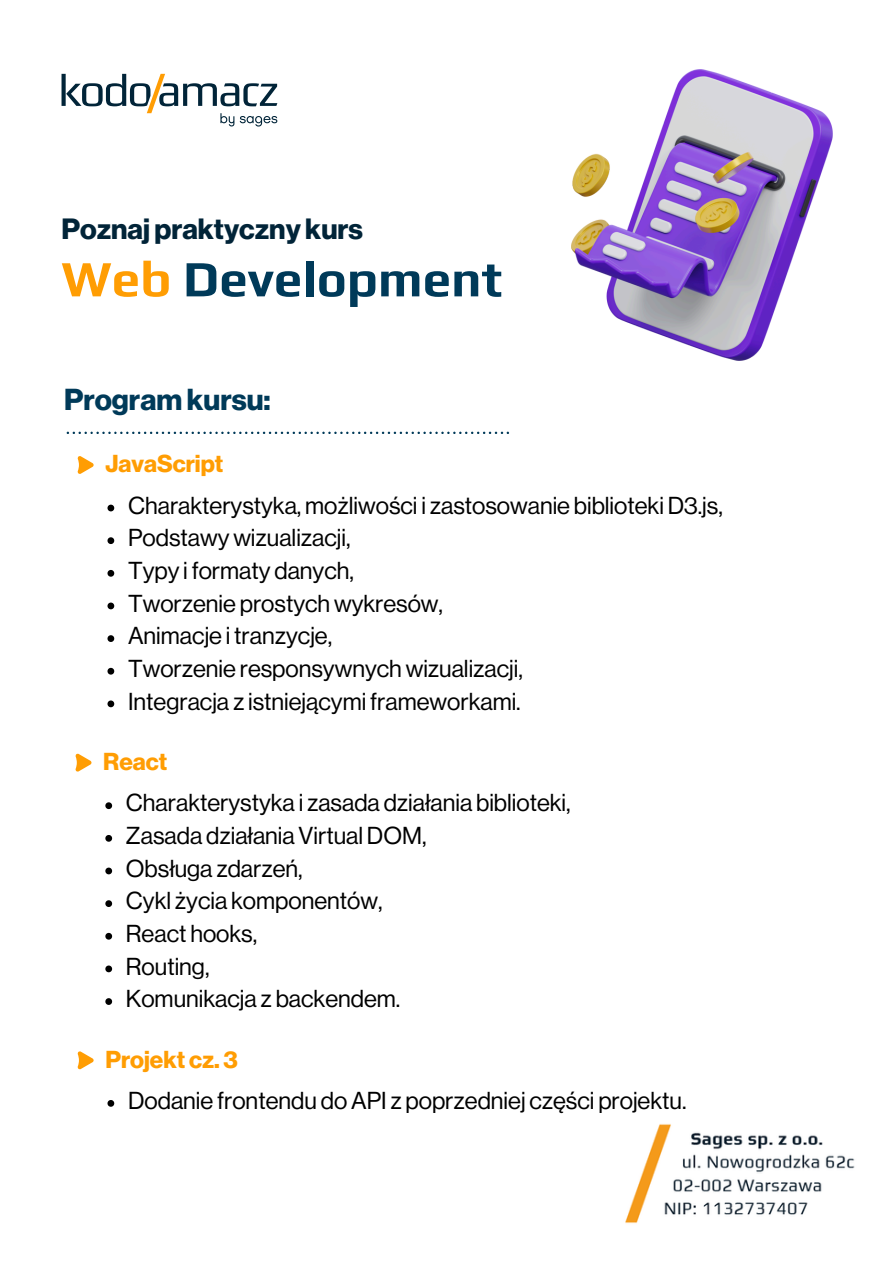
<style>
.page{position:relative;width:894px;height:1264px;background:#fff}
.page>*{position:absolute;margin:0;border:0;box-sizing:border-box;transform-origin:0 0}
.t1{font:700 51px "Play";color:#003a59}
.t2{font:700 29.7px "Neue Haas Display";color:#003a59}
.t3{font:700 28.65px "Neue Haas Display";color:#012438}
.t4{font:24px "Neue Haas Display";color:#000}
.t5{font:700 24px "Neue Haas Display";color:#ff9d03}
.s1{color:#ff9d03}
</style>
<div class="page">
<svg style="left:61px;top:74px;width:216px;height:52px"></svg>
<img style="left:625px;top:1124px;width:230px;height:100px">
<svg style="left:67px;top:431px;width:442px;height:2px"></svg>
<svg style="left:77px;top:456px;width:16px;height:18px"></svg>
<svg style="left:107px;top:504px;width:7px;height:7px"></svg>
<svg style="left:107px;top:537px;width:7px;height:7px"></svg>
<svg style="left:107px;top:570px;width:7px;height:6px"></svg>
<svg style="left:107px;top:602px;width:7px;height:7px"></svg>
<svg style="left:107px;top:635px;width:7px;height:7px"></svg>
<svg style="left:107px;top:668px;width:7px;height:6px"></svg>
<svg style="left:107px;top:700px;width:7px;height:7px"></svg>
<img style="left:571px;top:70px;width:260px;height:290px">
<svg style="left:75px;top:753px;width:16px;height:18px"></svg>
<svg style="left:105px;top:802px;width:7px;height:7px"></svg>
<svg style="left:105px;top:835px;width:7px;height:6px"></svg>
<svg style="left:105px;top:867px;width:7px;height:7px"></svg>
<svg style="left:105px;top:900px;width:7px;height:7px"></svg>
<svg style="left:105px;top:932px;width:7px;height:7px"></svg>
<svg style="left:105px;top:965px;width:7px;height:7px"></svg>
<svg style="left:105px;top:998px;width:7px;height:6px"></svg>
<svg style="left:77px;top:1051px;width:16px;height:18px"></svg>
<svg style="left:107px;top:1100px;width:7px;height:6px"></svg>
<p class="t3" style="left:61px;top:216px;width:303px">Poznaj praktyczny kurs</p>
<p class="t1" style="left:61px;top:248px;width:442px"><span class="s1">Web</span> Development</p>
<h2 class="t2" style="left:64px;top:385px;width:208px">Program kursu:</h2>
<h1 class="t5" style="left:105px;top:452px;width:119px">JavaScript</h1>
<h2 class="t4" style="left:128px;top:494px;width:596px">Charakterystyka, możliwości i zastosowanie biblioteki D3.js,</h2>
<p class="t4" style="left:128px;top:526px;width:224px">Podstawy wizualizacji,</p>
<p class="t4" style="left:128px;top:559px;width:227px">Typy i formaty danych,</p>
<h3 class="t4" style="left:128px;top:592px;width:316px">Tworzenie prostych wykresów,</h3>
<p class="t4" style="left:128px;top:624px;width:205px">Animacje i tranzycje,</p>
<p class="t4" style="left:128px;top:657px;width:396px">Tworzenie responsywnych wizualizacji,</p>
<p class="t4" style="left:128px;top:690px;width:394px">Integracja z istniejącymi frameworkami.</p>
<p class="t5" style="left:103px;top:750px;width:65px">React</p>
<p class="t4" style="left:126px;top:791px;width:446px">Charakterystyka i zasada działania biblioteki,</p>
<p class="t4" style="left:126px;top:824px;width:302px">Zasada działania Virtual DOM,</p>
<h3 class="t4" style="left:126px;top:857px;width:178px">Obsługa zdarzeń,</h3>
<p class="t4" style="left:126px;top:889px;width:258px">Cykl życia komponentów,</p>
<p class="t4" style="left:126px;top:922px;width:133px">React hooks,</p>
<p class="t4" style="left:126px;top:954px;width:85px">Routing,</p>
<p class="t4" style="left:126px;top:987px;width:276px">Komunikacja z backendem.</p>
<p class="t5" style="left:105px;top:1048px;width:134px">Projekt cz. 3</p>
<p class="t4" style="left:128px;top:1089px;width:559px">Dodanie frontendu do API z poprzedniej części projektu.</p>
</div>
